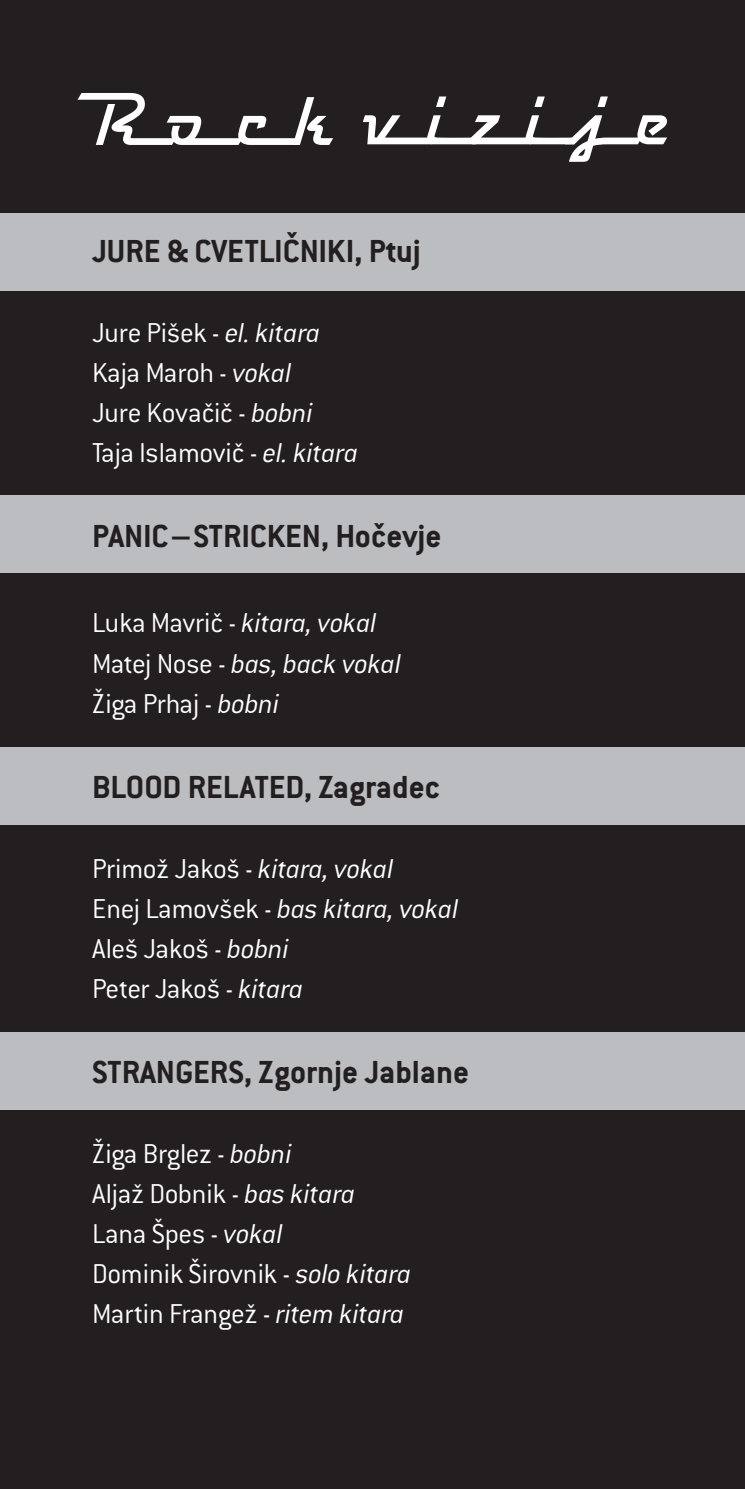
<style>
.page{position:relative;width:745px;height:1489px;background:#fff}
.page>*{position:absolute;margin:0;border:0;box-sizing:border-box;transform-origin:0 0}
.tekoci_tekst{font:700 35px "Conduit BU";color:#231f20}
.tekoci_tekst-2{font:300 30px "Conduit BU";letter-spacing:-.01em;color:#fff}
.tekoci_tekst-3{font:italic 300 30px "Conduit BU";letter-spacing:-.01em;color:#fff}
.s1{font-style:italic}
.s2{font-size:30px}
.s3{font-style:normal}
</style>
<div class="page">
<div style="left:0;top:0;width:744px;height:1488px;background:#231f20"></div>
<div style="left:0;top:213px;width:744px;height:78px;background:#bcbdc0"></div>
<div style="left:0;top:495px;width:744px;height:78px;background:#bcbdc0"></div>
<div style="left:0;top:746px;width:744px;height:78px;background:#bcbdc0"></div>
<div style="left:0;top:1031px;width:744px;height:78px;background:#bcbdc0"></div>
<svg style="left:77px;top:93px;width:256px;height:52px"></svg>
<svg style="left:363px;top:96px;width:303px;height:66px"></svg>
<p class="tekoci_tekst" style="left:92px;top:231px;width:330px">JURE &amp; CVETLIČNIKI, Ptuj</p>
<p class="tekoci_tekst-2" style="left:92px;top:316px;width:229px">Jure Pišek - <span class="s1">el. kitara</span></p>
<p class="tekoci_tekst-2" style="left:92px;top:356px;width:201px">Kaja Maroh - <span class="s1">vokal</span></p>
<p class="tekoci_tekst-2" style="left:92px;top:396px;width:222px">Jure Kovačič - <span class="s1">bobni</span></p>
<p class="tekoci_tekst-2" style="left:92px;top:436px;width:267px">Taja Islamovič - <span class="s1">el. kitara</span></p>
<p class="tekoci_tekst" style="left:92px;top:516px;width:351px">PANIC<span class="s2">−</span>STRICKEN, Hočevje</p>
<p class="tekoci_tekst-3" style="left:92px;top:606px;width:286px"><span class="s3">Luka Mavrič -</span> kitara, vokal</p>
<p class="tekoci_tekst-3" style="left:92px;top:646px;width:310px"><span class="s3">Matej Nose -</span> bas, back vokal</p>
<p class="tekoci_tekst-2" style="left:92px;top:686px;width:189px">Žiga Prhaj - <span class="s1">bobni</span></p>
<p class="tekoci_tekst" style="left:92px;top:766px;width:349px">BLOOD RELATED, Zagradec</p>
<p class="tekoci_tekst-2" style="left:92px;top:851px;width:303px">Primož Jakoš - <span class="s1">kitara, vokal</span></p>
<p class="tekoci_tekst-3" style="left:92px;top:891px;width:368px"><span class="s3">Enej Lamovšek -</span> bas kitara, vokal</p>
<p class="tekoci_tekst-2" style="left:92px;top:931px;width:198px">Aleš Jakoš - <span class="s1">bobni</span></p>
<p class="tekoci_tekst-2" style="left:92px;top:971px;width:212px">Peter Jakoš - <span class="s1">kitara</span></p>
<p class="tekoci_tekst" style="left:92px;top:1051px;width:378px">STRANGERS, Zgornje Jablane</p>
<p class="tekoci_tekst-2" style="left:92px;top:1136px;width:201px">Žiga Brglez - <span class="s1">bobni</span></p>
<p class="tekoci_tekst-2" style="left:92px;top:1176px;width:264px">Aljaž Dobnik - <span class="s1">bas kitara</span></p>
<p class="tekoci_tekst-2" style="left:92px;top:1216px;width:192px">Lana Špes - <span class="s1">vokal</span></p>
<p class="tekoci_tekst-2" style="left:92px;top:1256px;width:320px">Dominik Širovnik - <span class="s1">solo kitara</span></p>
<p class="tekoci_tekst-2" style="left:92px;top:1296px;width:313px">Martin Frangež - <span class="s1">ritem kitara</span></p>
</div>
